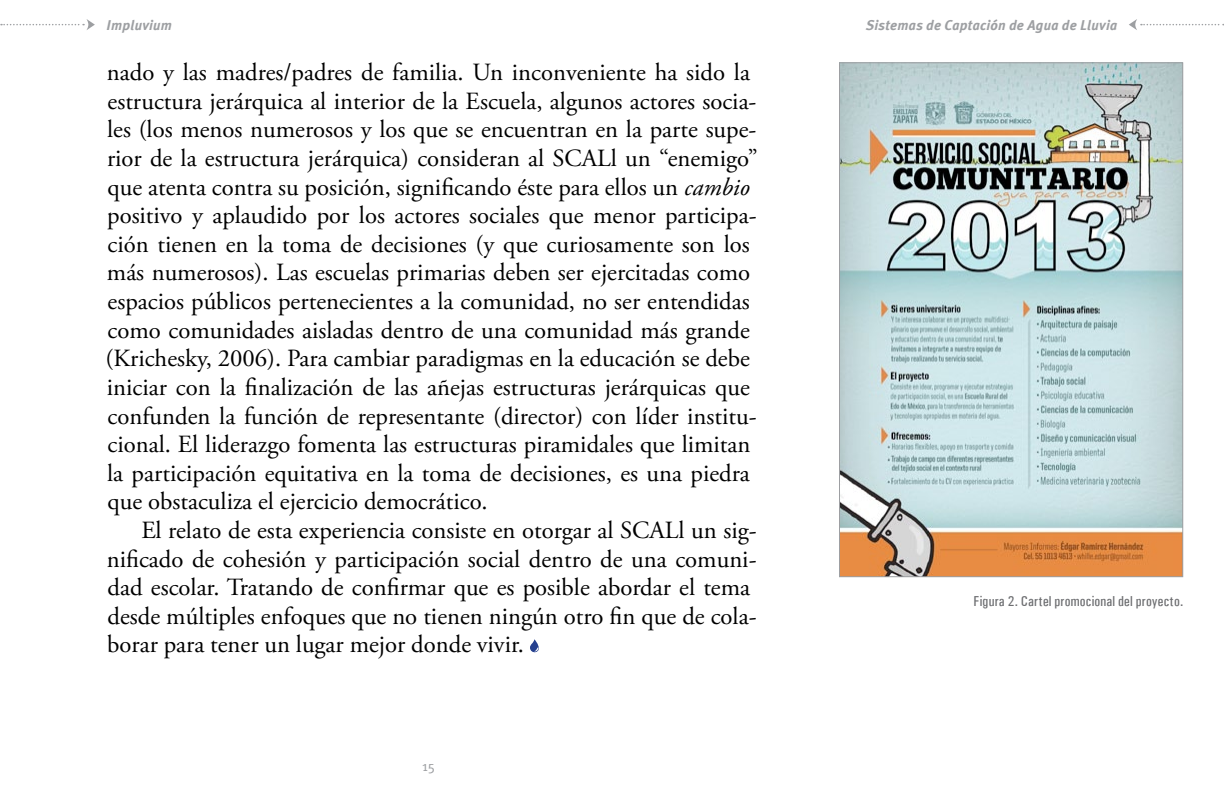
<style>
.page{position:relative;width:1224px;height:792px;background:#fff}
.page>*{position:absolute;margin:0;border:0;box-sizing:border-box;transform-origin:0 0}
.t1{font:24.8px/28.6px "Adobe Garamond Pro";color:#000}
.t2{font:500 condensed 14.4px "Univers";letter-spacing:.015em;color:#6d6e71}
.t3{font:italic 700 14px "Meta Plus";letter-spacing:.015em;color:#9d9fa2}
.t4{font:14px "Meta Plus Normal";color:#9d9fa2}
.s1{font-style:italic}
</style>
<div class="page">
<svg style="left:1px;top:19px;width:94px;height:11px"></svg>
<svg style="left:1129px;top:19px;width:95px;height:11px"></svg>
<svg style="left:530px;top:639px;width:9px;height:14px"></svg>
<img style="left:841px;top:64px;width:340px;height:511px">
<p class="t3" style="left:107px;top:17px;width:67px">Impluvium</p>
<p class="t3" style="left:866px;top:17px;width:253px">Sistemas de Captación de Agua de Lluvia</p>
<p class="t1" style="left:106px;top:59px;width:654px">nado y las madres/padres de familia. Un inconveniente ha sido la estructura jerárquica al interior de la Escuela, algunos actores socia&shy;les (los menos numerosos y los que se encuentran en la parte supe&shy;rior de la estructura jerárquica) consideran al SCALl un “enemigo” que atenta contra su posición, significando éste para ellos un <span class="s1">cambio </span>positivo y aplaudido por los actores sociales que menor participa&shy;ción tienen en la toma de decisiones (y que curiosamente son los más numerosos). Las escuelas primarias deben ser ejercitadas como espacios públicos pertenecientes a la comunidad, no ser entendidas como comunidades aisladas dentro de una comunidad más grande (Krichesky, 2006). Para cambiar paradigmas en la educación se debe iniciar con la finalización de las añejas estructuras jerárquicas que confunden la función de representante (director) con líder institu&shy;cional. El liderazgo fomenta las estructuras piramidales que limitan la participación equitativa en la toma de decisiones, es una piedra que obstaculiza el ejercicio democrático.</p>
<p class="t1" style="left:107px;top:517px;width:651px;text-indent:35px">El relato de esta experiencia consiste en otorgar al SCALl un sig&shy;nificado de cohesión y participación social dentro de una comuni&shy;dad escolar. Tratando de confirmar que es posible abordar el tema desde múltiples enfoques que no tienen ningún otro fin que de cola&shy;borar para tener un lugar mejor donde vivir.</p>
<p class="t2" style="left:974px;top:593px;width:211px">Figura 2. Cartel promocional del proyecto.</p>
<p class="t4" style="left:422px;top:758px;width:15px">15</p>
</div>
